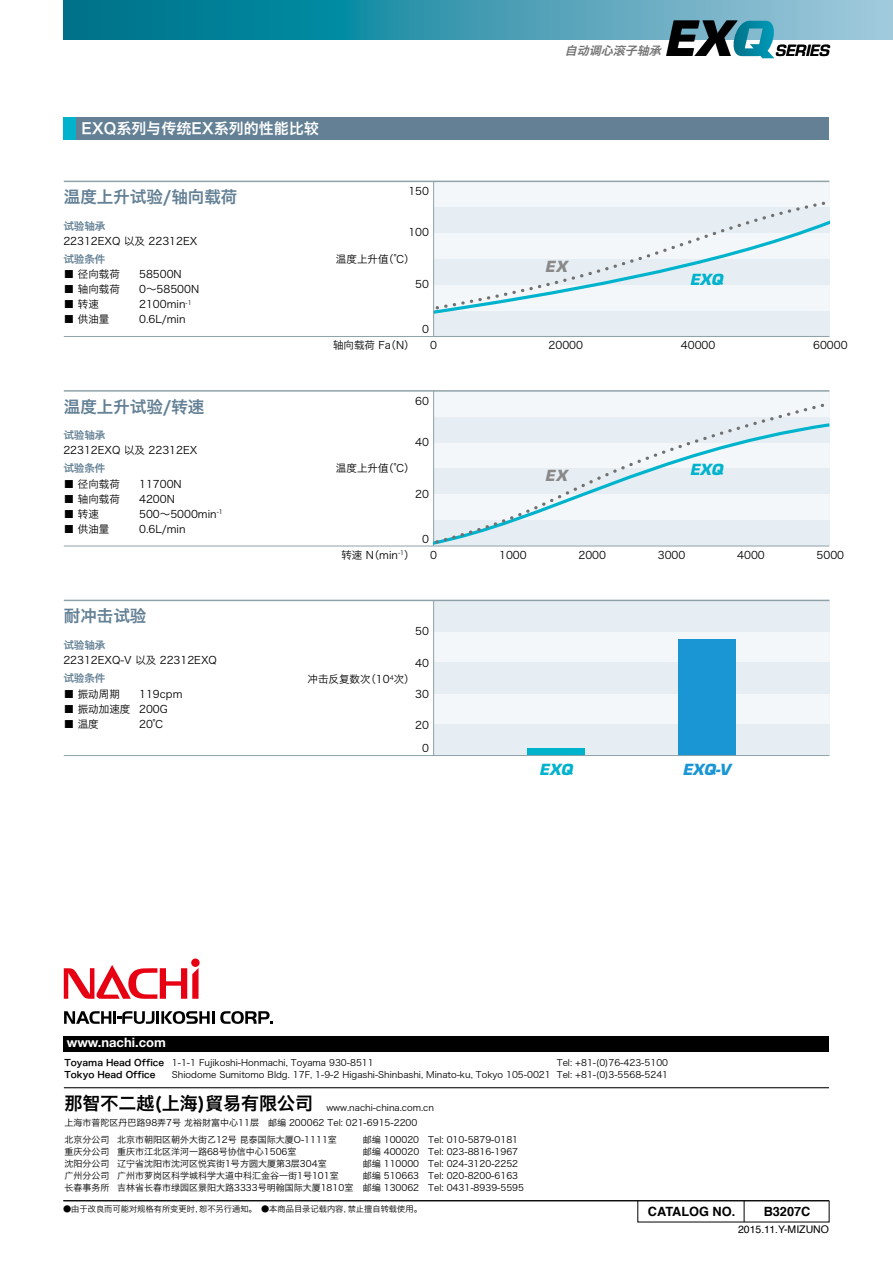
<style>
.page{position:relative;width:893px;height:1263px;background:#fff}
.page>*{position:absolute;margin:0;border:0;box-sizing:border-box;transform-origin:0 0}
.t1{font:italic 700 47.25px "Eurostile";color:#000}
.t2{font:18px "Hiragino Sans GB W6";color:#000}
.t3{font:16.5px "Hiragino Sans GB W6";color:#638095}
.t4{font:15px "Hiragino Sans GB W6";color:#fff}
.t5{font:italic 700 15px "Eurostile";color:#00b3cd}
.t6{font:italic 600 15px "Eurostile";color:#000}
.t7{font:italic 700 15px "Eurostile";color:#1a96d5}
.t8{font:italic 700 15px "Eurostile";color:#898989}
.t9{font:700 13.05px "Helvetica Neue";color:#fff}
.t10{font:700 12.75px "Helvetica";color:#000}
.t11{font:italic 11.7px "Hiragino Sans GB W6";color:#727171}
.t12{font:10.5px/15px "Hiragino Sans GB W3";color:#000}
.t13{font:10.5px "Hiragino Sans GB W6";color:#638095}
.t14{font:10.5px "Helvetica";color:#000}
.t15{font:9px/12px "Hiragino Sans GB W3";color:#000}
.t16{font:9px/12px "Hiragino Sans GB W6";color:#000}
.t17{font:8.25px "Hiragino Sans GB W3";color:#000}
.t18{font:6.15px "Hiragino Sans GB W3";color:#000}
.s1{font-size:10.5px}
</style>
<div class="page">
<svg style="left:744px;top:1201px;width:1px;height:21px"></svg>
<svg style="left:64px;top:0;width:829px;height:40px;background:#1f8ca3"></svg>
<img style="left:609px;top:0;width:112px;height:40px">
<img style="left:721px;top:0;width:163px;height:59px">
<svg style="left:727px;top:21px;width:54px;height:37px"></svg>
<div style="left:434px;top:181px;width:395px;height:155px;background:#f3f7fa"></div>
<div style="left:434px;top:311px;width:395px;height:25px;background:#e6eef3"></div>
<svg style="left:434px;top:198px;width:395px;height:118px"></svg>
<div style="left:64px;top:117px;width:765px;height:22px;background:#638095"></div>
<div style="left:64px;top:117px;width:12px;height:22px;background:#00b3cd"></div>
<div style="left:434px;top:391px;width:395px;height:155px;background:#f3f7fa"></div>
<hr style="left:433px;top:391px;width:1px;height:155px;background:#8ea2a8">
<div style="left:434px;top:600px;width:395px;height:155px;background:#f3f7fa"></div>
<div style="left:434px;top:724px;width:395px;height:31px;background:#e6eef3"></div>
<div style="left:434px;top:662px;width:395px;height:31px;background:#e6eef3"></div>
<div style="left:434px;top:600px;width:395px;height:31px;background:#e6eef3"></div>
<svg style="left:434px;top:400px;width:395px;height:146px"></svg>
<div style="left:678px;top:639px;width:58px;height:116px;background:#1a96d5"></div>
<div style="left:527px;top:748px;width:58px;height:7px;background:#00b3cd"></div>
<hr style="left:64px;top:755px;width:765px;height:1px;background:#8ea2a8">
<hr style="left:64px;top:600px;width:765px;height:1px;background:#8ea2a8">
<hr style="left:433px;top:600px;width:1px;height:155px;background:#8ea2a8">
<hr style="left:64px;top:546px;width:765px;height:1px;background:#8ea2a8">
<hr style="left:64px;top:390px;width:765px;height:2px;background:#8ea2a8">
<hr style="left:64px;top:336px;width:765px;height:1px;background:#8ea2a8">
<hr style="left:64px;top:181px;width:765px;height:1px;background:#8ea2a8">
<hr style="left:433px;top:181px;width:1px;height:155px;background:#8ea2a8">
<hr style="left:63px;top:1200px;width:766px;height:1px;background:#000">
<div style="left:64px;top:1036px;width:765px;height:15px;background:#000"></div>
<div style="left:191px;top:958px;width:9px;height:9px;background:#e60012;border-radius:50%"></div>
<svg style="left:64px;top:965px;width:135px;height:34px"></svg>
<hr style="left:64px;top:1087px;width:765px;height:1px;background:#000">
<svg style="left:64px;top:1011px;width:150px;height:13px"></svg>
<svg style="left:220px;top:1011px;width:53px;height:13px"></svg>
<h3 class="t4" style="left:82px;top:118px;width:239px">EXQ系列与传统EX系列的性能比较</h3>
<h3 class="t3" style="left:64px;top:186px;width:175px">温度上升试验/轴向载荷</h3>
<p class="t13" style="left:63px;top:219px;width:43px">试验轴承</p>
<p class="t12" style="left:63px;top:233px;width:135px">22312EXQ 以及 22312EX</p>
<p class="t12" style="left:408px;top:183px;width:22px">150</p>
<p class="t12" style="left:408px;top:225px;width:22px">100</p>
<h1 class="t1" style="left:663px;top:10px;width:68px">EX</h1>
<p class="t11" style="left:565px;top:43px;width:101px">自动调心滚子轴承</p>
<p class="t13" style="left:63px;top:252px;width:43px">试验条件</p>
<p class="t12" style="left:64px;top:267px;width:57px">■ 径向载荷</p>
<p class="t12" style="left:64px;top:282px;width:57px">■ 轴向载荷</p>
<p class="t12" style="left:64px;top:297px;width:36px">■ 转速</p>
<p class="t12" style="left:64px;top:312px;width:47px">■ 供油量</p>
<p class="t12" style="left:336px;top:251px;width:80px">温度上升值（℃）</p>
<h3 class="t8" style="left:545px;top:257px;width:23px">EX</h3>
<p class="t12" style="left:139px;top:267px;width:62px">58500N<br>0～58500N<br>2100min<sup>-1<br></sup>0.6L/min</p>
<h3 class="t5" style="left:690px;top:270px;width:35px">EXQ</h3>
<p class="t12" style="left:415px;top:277px;width:15px">50</p>
<p class="t12" style="left:422px;top:321px;width:8px">0</p>
<h3 class="t6" style="left:775px;top:41px;width:55px">SERIES</h3>
<h3 class="t3" style="left:64px;top:395px;width:142px">温度上升试验/转速</h3>
<p class="t13" style="left:63px;top:428px;width:43px">试验轴承</p>
<p class="t12" style="left:63px;top:442px;width:135px">22312EXQ 以及 22312EX</p>
<p class="t13" style="left:63px;top:461px;width:43px">试验条件</p>
<p class="t12" style="left:64px;top:476px;width:57px">■ 径向载荷</p>
<p class="t12" style="left:64px;top:491px;width:57px">■ 轴向载荷</p>
<p class="t12" style="left:64px;top:506px;width:36px">■ 转速</p>
<p class="t12" style="left:64px;top:521px;width:47px">■ 供油量</p>
<p class="t12" style="left:139px;top:476px;width:85px">11700N<br>4200N<br>500～5000min<sup>-1<br></sup>0.6L/min</p>
<h3 class="t3" style="left:64px;top:605px;width:84px">耐冲击试验</h3>
<p class="t13" style="left:63px;top:638px;width:43px">试验轴承</p>
<p class="t12" style="left:63px;top:652px;width:155px">22312EXQ-V 以及 22312EXQ</p>
<p class="t13" style="left:63px;top:671px;width:43px">试验条件</p>
<p class="t12" style="left:64px;top:686px;width:57px">■ 振动周期</p>
<p class="t12" style="left:64px;top:701px;width:68px">■ 振动加速度</p>
<p class="t12" style="left:64px;top:716px;width:36px">■ 温度</p>
<p class="t12" style="left:139px;top:686px;width:45px">119cpm<br>200G<br>20℃</p>
<p class="t12" style="left:333px;top:337px;width:83px">轴向载荷 Fa（N）</p>
<p class="t12" style="left:430px;top:337px;width:8px">0</p>
<p class="t12" style="left:549px;top:337px;width:36px">20000</p>
<p class="t12" style="left:681px;top:337px;width:36px">40000</p>
<p class="t12" style="left:813px;top:337px;width:36px">60000</p>
<p class="t12" style="left:415px;top:393px;width:15px">60</p>
<p class="t12" style="left:336px;top:460px;width:80px">温度上升值（℃）</p>
<p class="t12" style="left:415px;top:434px;width:15px">40</p>
<p class="t12" style="left:415px;top:486px;width:15px">20</p>
<p class="t12" style="left:422px;top:531px;width:8px">0</p>
<h3 class="t8" style="left:545px;top:466px;width:23px">EX</h3>
<h3 class="t5" style="left:690px;top:460px;width:35px">EXQ</h3>
<p class="t18" style="left:398px;top:549px;width:18px">-1<span class="s1">）</span></p>
<p class="t12" style="left:816px;top:547px;width:29px">5000</p>
<p class="t12" style="left:341px;top:547px;width:58px">转速 N（min</p>
<p class="t12" style="left:430px;top:547px;width:8px">0</p>
<p class="t12" style="left:499px;top:547px;width:29px">1000</p>
<p class="t12" style="left:578px;top:547px;width:29px">2000</p>
<p class="t12" style="left:658px;top:547px;width:29px">3000</p>
<p class="t12" style="left:737px;top:547px;width:29px">4000</p>
<p class="t12" style="left:415px;top:624px;width:15px">50</p>
<p class="t12" style="left:308px;top:672px;width:109px">冲击反复数次（10<sup>4</sup>次）</p>
<p class="t12" style="left:415px;top:655px;width:15px">40</p>
<p class="t12" style="left:415px;top:686px;width:15px">30</p>
<p class="t12" style="left:415px;top:717px;width:15px">20</p>
<p class="t12" style="left:422px;top:740px;width:8px">0</p>
<h3 class="t5" style="left:539px;top:760px;width:35px">EXQ</h3>
<h3 class="t7" style="left:682px;top:760px;width:49px">EXQ-V</h3>
<h3 class="t9" style="left:67px;top:1035px;width:101px">www.nachi.com</h3>
<p class="t16" style="left:64px;top:1056px;width:101px">Toyama Head Office<br>Tokyo Head Office</p>
<p class="t15" style="left:172px;top:1057px;width:380px">1-1-1 Fujikoshi-Honmachi, Toyama 930-8511<br>Shiodome Sumitomo Bldg. 17F, 1-9-2 Higashi-Shinbashi, Minato-ku, Tokyo 105-0021</p>
<p class="t15" style="left:557px;top:1057px;width:113px">Tel: +81-(0)76-423-5100<br>Tel: +81-(0)3-5568-5241</p>
<h2 class="t2" style="left:64px;top:1091px;width:250px">那智不二越(上海)貿易有限公司</h2>
<p class="t15" style="left:64px;top:1117px;width:354px">上海市普陀区丹巴路98弄7号 龙裕財富中心11层　邮编 200062 Tel: 021-6915-2200</p>
<p class="t15" style="left:326px;top:1102px;width:109px">www.nachi-china.com.cn</p>
<p class="t15" style="left:64px;top:1134px;width:47px;text-align:justify">北京分公司重庆分公司沈阳分公司广州分公司长春事务所</p>
<p class="t15" style="left:117px;top:1134px;width:238px">北京市朝阳区朝外大街乙12号 昆泰国际大厦O-1111室<br>重庆市江北区洋河一路68号协信中心1506室<br>辽宁省沈阳市沈河区悦宾街1号方圆大厦第3层304室<br>广州市萝岗区科学城科学大道中科汇金谷一街1号101室<br>吉林省长春市绿园区景阳大路3333号明翰国际大厦1810室</p>
<p class="t15" style="left:363px;top:1134px;width:58px;text-align:justify">邮编 100020邮编 400020邮编 110000邮编 510663邮编 130062</p>
<p class="t15" style="left:428px;top:1134px;width:97px">Tel: 010-5879-0181<br>Tel: 023-8816-1967<br>Tel: 024-3120-2252<br>Tel: 020-8200-6163<br>Tel: 0431-8939-5595</p>
<p class="t17" style="left:63px;top:1204px;width:360px">●由于改良而可能对规格有所变更时，恕不另行通知。　●本商品目录记载内容，禁止擅自转载使用。</p>
<h3 class="t10" style="left:648px;top:1201px;width:89px">CATALOG NO.</h3>
<h3 class="t10" style="left:764px;top:1201px;width:48px">B3207C</h3>
<p class="t14" style="left:738px;top:1221px;width:93px">2015.11.Y-MIZUNO</p>
</div>
